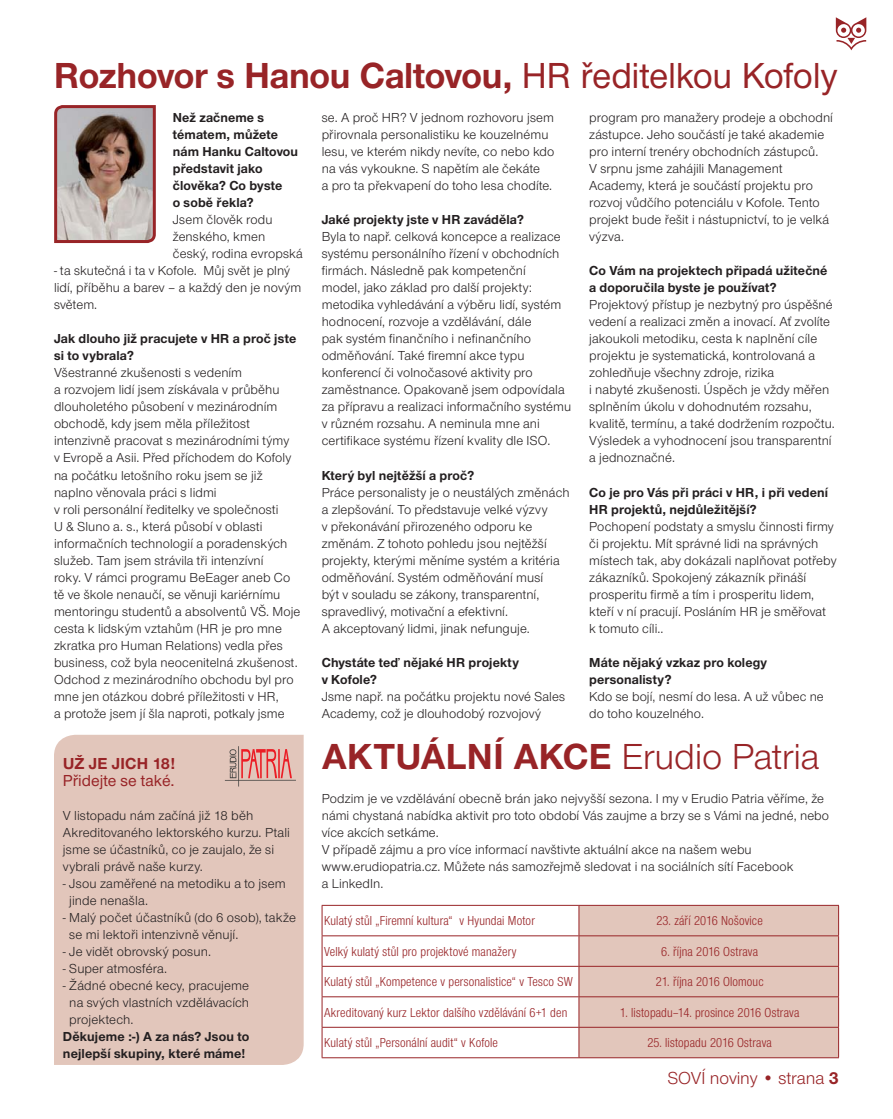
<style>
.page{position:relative;width:893px;height:1119px;background:#fff}
.page>*{position:absolute;margin:0;border:0;box-sizing:border-box;transform-origin:0 0}
.t1{font:700 37.5px "Nimbus Sans Novus TOT";letter-spacing:-.005em;color:#982427}
.t2{font:700 37.5px "Nimbus Sans Novus TOT";letter-spacing:.015em;color:#982427}
.t3{font:18px "Nimbus Sans Novus TOT";color:#982427}
.t4{font:500 16.5px "Nimbus Sans Novus TOT";color:#982427}
.t5{font:700 16.5px "Nimbus Sans Novus TOT";letter-spacing:.015em;color:#982427}
.t6{font:13.5px/17px "Nimbus Sans Novus TOT";letter-spacing:.01em;color:#231f20}
.t7{font:700 13.5px/17px "Nimbus Sans Novus TOT";letter-spacing:.01em;color:#231f20}
.t8{font:13.5px "Nimbus Sans Novus TOT Reg Con";letter-spacing:.01em;color:#982427}
.s1{font-weight:500}
.s2{font-weight:400}
.s3{font-weight:700}
</style>
<div class="page">
<svg style="left:836px;top:17px;width:30px;height:33px"></svg>
<svg style="left:54px;top:105px;width:102px;height:138px"></svg>
<hr style="left:322px;top:904px;width:257px;height:1px;background:#982427">
<hr style="left:322px;top:905px;width:1px;height:30px;background:#982427">
<hr style="left:579px;top:904px;width:260px;height:1px;background:#982427">
<hr style="left:322px;top:935px;width:257px;height:1px;background:#982427">
<svg style="left:322px;top:936px;width:1px;height:29px"></svg>
<hr style="left:322px;top:965px;width:257px;height:1px;background:#982427">
<hr style="left:322px;top:966px;width:1px;height:30px;background:#982427">
<hr style="left:322px;top:996px;width:257px;height:1px;background:#982427">
<svg style="left:322px;top:997px;width:1px;height:29px"></svg>
<div style="left:579px;top:905px;width:260px;height:152px;background:#e2c6bb"></div>
<hr style="left:322px;top:1026px;width:257px;height:1px;background:#982427">
<hr style="left:322px;top:1027px;width:1px;height:30px;background:#982427">
<hr style="left:579px;top:1026px;width:260px;height:1px;background:#982427">
<hr style="left:579px;top:1027px;width:1px;height:30px;background:#982427">
<hr style="left:838px;top:1027px;width:1px;height:30px;background:#982427">
<hr style="left:322px;top:1057px;width:517px;height:1px;background:#982427">
<div style="left:54px;top:734px;width:250px;height:330px;background:#e2c6bb"></div>
<hr style="left:238px;top:746px;width:1px;height:40px;background:#3f3f3d">
<hr style="left:225px;top:779px;width:71px;height:1px;background:#3f3f3d">
<svg style="left:230px;top:749px;width:62px;height:29px"></svg>
<h1 class="t1" style="left:54px;top:61px;width:785px">Rozhovor s Hanou Caltovou, <span class="s1">HR ředitelkou Kofoly</span></h1>
<p class="t6" style="left:589px;top:110px;width:245px">program pro manažery prodeje a obchodní zástupce. Jeho součástí je také akademie pro interní trenéry obchodních zástupců.<br>V srpnu jsme zahájili Management Academy, která je součástí projektu pro rozvoj vůdčího potenciálu v Kofole. Tento projekt bude řešit i nástupnictví, to je velká výzva.</p>
<p class="t7" style="left:589px;top:263px;width:240px">Co Vám na projektech připadá užitečné a doporučila byste je používat?</p>
<p class="t6" style="left:589px;top:297px;width:247px">Projektový přístup je nezbytný pro úspěšné vedení a realizaci změn a inovací. Ať zvolíte jakoukoli metodiku, cesta k naplnění cíle projektu je systematická, kontrolovaná a zohledňuje všechny zdroje, rizika<br>i nabyté zkušenosti. Úspěch je vždy měřen splněním úkolu v dohodnutém rozsahu, kvalitě, termínu, a také dodržením rozpočtu.<br>Výsledek a vyhodnocení jsou transparentní a jednoznačné.</p>
<p class="t7" style="left:589px;top:484px;width:240px">Co je pro Vás při práci v HR, i při vedení<br>HR projektů, nejdůležitější?</p>
<p class="t6" style="left:589px;top:518px;width:249px">Pochopení podstaty a smyslu činnosti firmy či projektu. Mít správné lidi na správných místech tak, aby dokázali naplňovat potřeby zákazníků. Spokojený zákazník přináší prosperitu firmě a tím i prosperitu lidem, kteří v ní pracují. Posláním HR je směřovat<br>k tomuto cíli..</p>
<p class="t7" style="left:589px;top:654px;width:179px">Máte nějaký vzkaz pro kolegy personalisty?</p>
<p class="t6" style="left:589px;top:688px;width:236px">Kdo se bojí, nesmí do lesa. A už vůbec ne do toho kouzelného.</p>
<h1 class="t2" style="left:322px;top:741px;width:499px">AKTUÁLNÍ AKCE <span class="s2">Erudio Patria</span></h1>
<p class="t6" style="left:322px;top:791px;width:509px">Podzim je ve vzdělávání obecně brán jako nejvyšší sezona. I my v Erudio Patria věříme, že námi chystaná nabídka aktivit pro toto období Vás zaujme a brzy se s Vámi na jedné, nebo více akcích setkáme.<br>V případě zájmu a pro více informací navštivte aktuální akce na našem webu www.erudiopatria.cz. Můžete nás samozřejmě sledovat i na sociálních sítí Facebook<br>a LinkedIn.</p>
<p class="t8" style="left:324px;top:915px;width:212px">Kulatý stůl „Firemní kultura“ v Hyundai Motor</p>
<p class="t8" style="left:656px;top:915px;width:108px">23. září 2016 Nošovice</p>
<p class="t8" style="left:324px;top:945px;width:194px">Velký kulatý stůl pro projektové manažery</p>
<p class="t8" style="left:661px;top:945px;width:98px">6. října 2016 Ostrava</p>
<p class="t8" style="left:324px;top:976px;width:250px">Kulatý stůl „Kompetence v personalistice“ v Tesco SW</p>
<p class="t8" style="left:656px;top:976px;width:109px">21. října 2016 Olomouc</p>
<p class="t8" style="left:324px;top:1006px;width:245px">Akreditovaný kurz Lektor dalšího vzdělávání 6+1 den</p>
<p class="t8" style="left:620px;top:1006px;width:181px">1. listopadu–14. prosince 2016 Ostrava</p>
<p class="t8" style="left:324px;top:1037px;width:175px">Kulatý stůl „Personální audit“ v Kofole</p>
<p class="t8" style="left:647px;top:1037px;width:126px">25. listopadu 2016 Ostrava</p>
<h2 class="t3" style="left:668px;top:1070px;width:173px">SOVÍ noviny • strana <span class="s3">3</span></h2>
<p class="t7" style="left:173px;top:110px;width:127px">Než začneme s tématem, můžete nám Hanku Caltovou představit jako člověka? Co byste<br>o sobě řekla?</p>
<p class="t6" style="left:173px;top:212px;width:131px">Jsem člověk rodu ženského, kmen český, rodina evropská</p>
<p class="t6" style="left:54px;top:263px;width:249px">- ta skutečná i ta v Kofole. Můj svět je plný lidí, příběhu a barev – a každý den je novým světem.</p>
<p class="t7" style="left:54px;top:331px;width:244px">Jak dlouho již pracujete v HR a proč jste si to vybrala?</p>
<p class="t6" style="left:54px;top:365px;width:248px">Všestranné zkušenosti s vedením<br>a rozvojem lidí jsem získávala v průběhu dlouholetého působení v mezinárodním obchodě, kdy jsem měla příležitost intenzivně pracovat s mezinárodními týmy<br>v Evropě a Asii. Před příchodem do Kofoly na počátku letošního roku jsem se již naplno věnovala práci s lidmi<br>v roli personální ředitelky ve společnosti<br>U &amp; Sluno a. s., která působí v oblasti informačních technologií a poradenských služeb. Tam jsem strávila tři intenzívní<br>roky. V rámci programu BeEager aneb Co tě ve škole nenaučí, se věnuji kariérnímu mentoringu studentů a absolventů VŠ. Moje cesta k lidským vztahům (HR je pro mne zkratka pro Human Relations) vedla přes business, což byla neocenitelná zkušenost.<br>Odchod z mezinárodního obchodu byl pro mne jen otázkou dobré příležitosti v HR,<br>a protože jsem jí šla naproti, potkaly jsme</p>
<p class="t6" style="left:322px;top:110px;width:234px">se. A proč HR? V jednom rozhovoru jsem přirovnala personalistiku ke kouzelnému lesu, ve kterém nikdy nevíte, co nebo kdo na vás vykoukne. S napětím ale čekáte<br>a pro ta překvapení do toho lesa chodíte.</p>
<p class="t7" style="left:322px;top:212px;width:204px">Jaké projekty jste v HR zaváděla?</p>
<p class="t6" style="left:322px;top:229px;width:251px">Byla to např. celková koncepce a realizace systému personálního řízení v obchodních firmách. Následně pak kompetenční<br>model, jako základ pro další projekty: metodika vyhledávání a výběru lidí, systém hodnocení, rozvoje a vzdělávání, dále<br>pak systém finančního i nefinančního odměňování. Také firemní akce typu konferencí či volnočasové aktivity pro zaměstnance. Opakovaně jsem odpovídala za přípravu a realizaci informačního systému v různém rozsahu. A neminula mne ani certifikace systému řízení kvality dle ISO.</p>
<p class="t7" style="left:322px;top:467px;width:154px">Který byl nejtěžší a proč?</p>
<p class="t6" style="left:322px;top:484px;width:249px">Práce personalisty je o neustálých změnách a zlepšování. To představuje velké výzvy<br>v překonávání přirozeného odporu ke změnám. Z tohoto pohledu jsou nejtěžší projekty, kterými měníme systém a kritéria odměňování. Systém odměňování musí<br>být v souladu se zákony, transparentní, spravedlivý, motivační a efektivní.<br>A akceptovaný lidmi, jinak nefunguje.</p>
<p class="t7" style="left:322px;top:654px;width:199px">Chystáte teď nějaké HR projekty v Kofole?</p>
<p class="t6" style="left:322px;top:688px;width:245px">Jsme např. na počátku projektu nové Sales<br>Academy, což je dlouhodobý rozvojový</p>
<p class="t5" style="left:63px;top:756px;width:114px">UŽ JE JICH 18!</p>
<p class="t4" style="left:63px;top:773px;width:113px">Přidejte se také.</p>
<p class="t6" style="left:63px;top:808px;width:229px">V listopadu nám začíná již 18 běh Akreditovaného lektorského kurzu. Ptali jsme se účastníků, co je zaujalo, že si vybrali právě naše kurzy.</p>
<p class="t6" style="left:69px;top:876px;width:218px;text-indent:-6px">- Jsou zaměřené na metodiku a to jsem jinde nenašla.</p>
<p class="t6" style="left:69px;top:910px;width:228px;text-indent:-6px">- Malý počet účastníků (do 6 osob), takže se mi lektoři intenzivně věnují.</p>
<p class="t6" style="left:63px;top:944px;width:150px">- Je vidět obrovský posun.</p>
<p class="t6" style="left:63px;top:961px;width:106px">- Super atmosféra.</p>
<p class="t6" style="left:69px;top:978px;width:181px;text-align:justify;text-indent:-6px">- Žádné obecné kecy, pracujeme na svých vlastních vzdělávacích projektech.</p>
<p class="t7" style="left:63px;top:1029px;width:188px">Děkujeme :-) A za nás? Jsou to nejlepší skupiny, které máme!</p>
</div>
